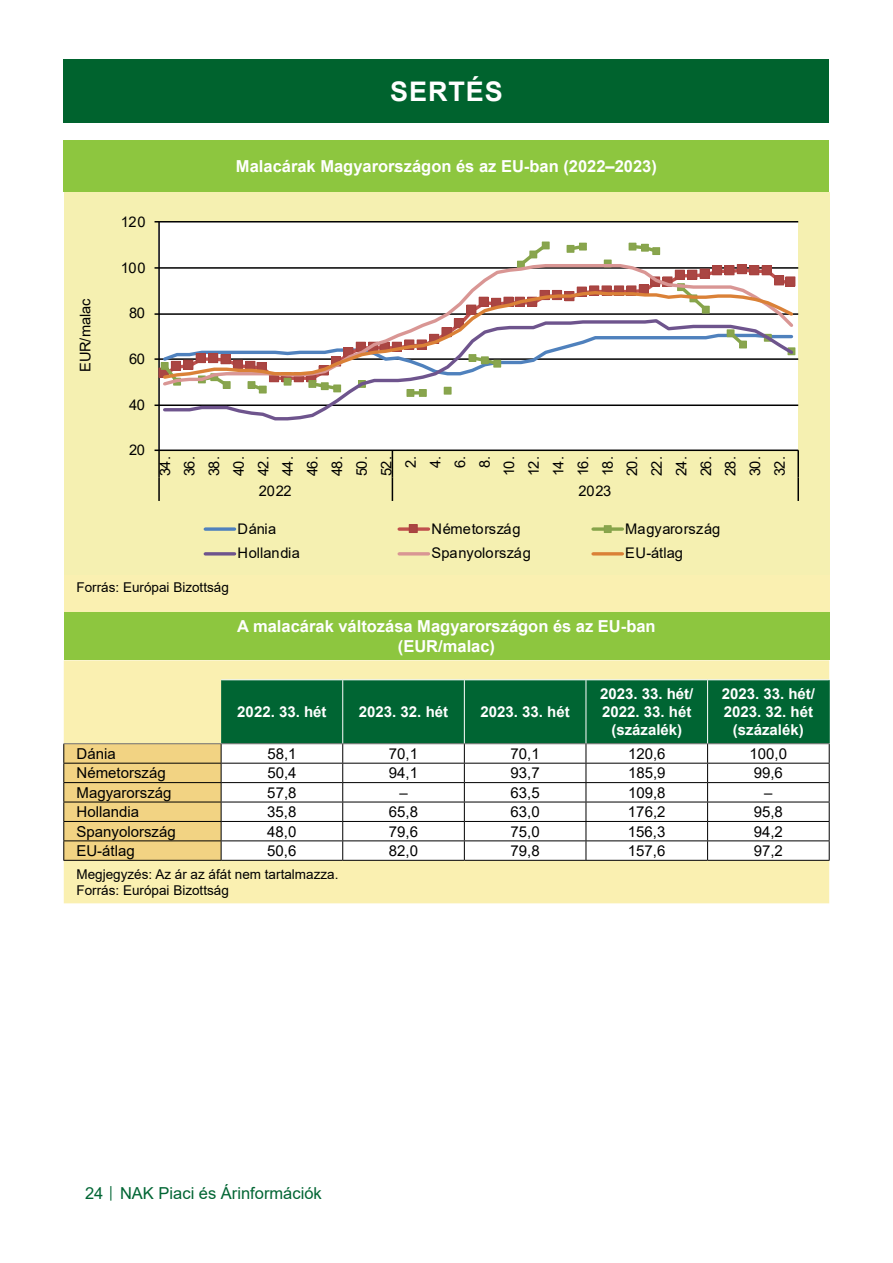
<style>
.page{position:relative;width:893px;height:1263px;background:#fff}
.page>*{position:absolute;margin:0;border:0;box-sizing:border-box;transform-origin:0 0}
.t1{font:700 27px "Arial";letter-spacing:.035em;color:#fff}
.t2{font:700 16.5px/19.8px "Arial";color:#fff;text-align:center}
.t3{font:16.5px "Arial";color:#006533}
.t4{font:15px "Arial";color:#000}
.t5{font:700 15px/18px "Arial";color:#fff;text-align:center}
.t6{font:14.7px/24.6px "Arial";letter-spacing:-.02em;color:#000;text-align:center}
.t7{font:14.7px "Arial";letter-spacing:.015em;color:#000}
.t8{font:14.7px "Arial";letter-spacing:.025em;color:#000}
.t9{font:14.7px "Arial";letter-spacing:.01em;color:#000}
.t10{font:13.5px/16.2px "Arial";color:#000}
.s1{font-size:12px}
</style>
<div class="page">
<div style="left:64px;top:60px;width:765px;height:63px;background:#00632e"></div>
<div style="left:64px;top:611px;width:765px;height:49px;background:#8dc63f"></div>
<div style="left:64px;top:660px;width:765px;height:243px;background:#faf0b1"></div>
<hr style="left:221px;top:679px;width:122px;height:1px;background:#fff">
<hr style="left:343px;top:679px;width:121px;height:1px;background:#fff">
<hr style="left:464px;top:679px;width:122px;height:1px;background:#fff">
<hr style="left:586px;top:679px;width:122px;height:1px;background:#fff">
<hr style="left:708px;top:679px;width:122px;height:1px;background:#fff">
<hr style="left:63px;top:860px;width:158px;height:1px;background:#000">
<hr style="left:221px;top:860px;width:122px;height:1px;background:#000">
<hr style="left:343px;top:860px;width:121px;height:1px;background:#000">
<hr style="left:464px;top:860px;width:122px;height:1px;background:#000">
<hr style="left:586px;top:860px;width:122px;height:1px;background:#000">
<hr style="left:708px;top:860px;width:122px;height:1px;background:#000">
<svg style="left:63px;top:680px;width:767px;height:180px"></svg>
<div style="left:64px;top:140px;width:765px;height:51px;background:#8dc63f"></div>
<div style="left:64px;top:574px;width:765px;height:37px;background:#faf0b1"></div>
<div style="left:64px;top:192px;width:765px;height:382px;background:#f5f0b1"></div>
<div style="left:158px;top:222px;width:640px;height:229px;background:#fff"></div>
<hr style="left:159px;top:404px;width:639px;height:2px;background:#000">
<hr style="left:159px;top:358px;width:639px;height:2px;background:#000">
<hr style="left:159px;top:313px;width:639px;height:2px;background:#000">
<hr style="left:159px;top:267px;width:639px;height:2px;background:#000">
<hr style="left:159px;top:221px;width:639px;height:1px;background:#000">
<hr style="left:158px;top:222px;width:2px;height:228px;background:#000">
<hr style="left:159px;top:449px;width:639px;height:2px;background:#000">
<hr style="left:158px;top:450px;width:2px;height:27px;background:#000">
<hr style="left:797px;top:450px;width:2px;height:27px;background:#000">
<hr style="left:158px;top:477px;width:2px;height:24px;background:#000">
<svg style="left:392px;top:451px;width:1px;height:50px"></svg>
<hr style="left:797px;top:477px;width:2px;height:24px;background:#000">
<div style="left:517px;top:261px;width:8px;height:8px;border:1px solid #86a44a"></div>
<div style="left:530px;top:251px;width:7px;height:7px;background:#89a54e"></div>
<div style="left:529px;top:251px;width:8px;height:7px;border:1px solid #86a44a"></div>
<div style="left:542px;top:242px;width:7px;height:7px;background:#89a54e"></div>
<div style="left:542px;top:242px;width:8px;height:7px;border:1px solid #86a44a"></div>
<div style="left:567px;top:245px;width:7px;height:7px;background:#89a54e"></div>
<div style="left:567px;top:245px;width:7px;height:8px;border:1px solid #86a44a"></div>
<div style="left:580px;top:243px;width:6px;height:7px;background:#89a54e"></div>
<div style="left:579px;top:243px;width:8px;height:8px;border:1px solid #86a44a"></div>
<div style="left:604px;top:260px;width:8px;height:7px;border:1px solid #86a44a"></div>
<div style="left:629px;top:243px;width:7px;height:7px;background:#89a54e"></div>
<div style="left:629px;top:243px;width:7px;height:8px;border:1px solid #86a44a"></div>
<div style="left:642px;top:244px;width:6px;height:7px;background:#89a54e"></div>
<div style="left:641px;top:244px;width:8px;height:8px;border:1px solid #86a44a"></div>
<div style="left:653px;top:248px;width:7px;height:6px;background:#89a54e"></div>
<div style="left:652px;top:247px;width:8px;height:8px;border:1px solid #86a44a"></div>
<svg style="left:161px;top:388px;width:635px;height:33px"></svg>
<svg style="left:161px;top:262px;width:635px;height:126px"></svg>
<svg style="left:161px;top:289px;width:635px;height:92px"></svg>
<svg style="left:205px;top:527px;width:30px;height:4px"></svg>
<svg style="left:399px;top:527px;width:29px;height:4px"></svg>
<div style="left:409px;top:525px;width:8px;height:7px;background:#aa4643"></div>
<div style="left:409px;top:524px;width:9px;height:9px;border:1px solid #a8423f"></div>
<svg style="left:593px;top:527px;width:29px;height:4px"></svg>
<div style="left:604px;top:526px;width:7px;height:6px;background:#89a54e"></div>
<div style="left:604px;top:525px;width:8px;height:8px;border:1px solid #86a44a"></div>
<hr style="left:205px;top:552px;width:30px;height:3px;background:#6e548d">
<hr style="left:399px;top:552px;width:29px;height:3px;background:#d99694">
<hr style="left:593px;top:552px;width:29px;height:3px;background:#da8137">
<h1 class="t1" style="left:390px;top:73px;width:114px">SERTÉS</h1>
<p class="t6" style="left:73px;top:372px;width:75px;rotate:-90deg">EUR/malac</p>
<p class="t2" style="left:236px;top:156px;width:422px">Malacárak Magyarországon és az EU-ban (2022–2023)</p>
<p class="t6" style="left:121px;top:209px;width:27px">120</p>
<p class="t6" style="left:121px;top:255px;width:27px">100</p>
<p class="t6" style="left:129px;top:301px;width:18px">80</p>
<p class="t6" style="left:129px;top:346px;width:18px">60</p>
<p class="t6" style="left:129px;top:392px;width:18px">40</p>
<p class="t6" style="left:129px;top:438px;width:18px">20</p>
<p class="t6" style="left:152px;top:476px;width:22px;rotate:-90deg">34.<br>36.<br>38.<br>40.<br>42.<br>44.<br>46.<br>48.<br>50.<br>52.<br>2.<br>4.<br>6.<br>8.<br>10.<br>12.<br>14.<br>16.<br>18.<br>20.<br>22.<br>24.<br>26.<br>28.<br>30.<br>32.</p>
<p class="t6" style="left:259px;top:478px;width:34px">2022</p>
<p class="t6" style="left:578px;top:478px;width:34px">2023</p>
<p class="t6" style="left:238px;top:516px;width:40px">Dánia</p>
<p class="t8" style="left:431px;top:519px;width:91px">Németország</p>
<p class="t7" style="left:625px;top:519px;width:96px">Magyarország</p>
<p class="t9" style="left:238px;top:543px;width:64px">Hollandia</p>
<p class="t7" style="left:431px;top:543px;width:101px">Spanyolország</p>
<p class="t6" style="left:625px;top:541px;width:59px">EU-átlag</p>
<p class="t10" style="left:77px;top:579px;width:154px">Forrás: Európai Bizottság</p>
<p class="t2" style="left:237px;top:616px;width:420px">A malacárak változása Magyarországon és az EU-ban (EUR/malac)</p>
<p class="t5" style="left:237px;top:703px;width:91px">2022. 33. hét</p>
<p class="t5" style="left:359px;top:703px;width:91px">2023. 32. hét</p>
<p class="t5" style="left:481px;top:703px;width:91px">2023. 33. hét</p>
<p class="t5" style="left:600px;top:685px;width:95px">2023. 33. hét/<br>2022. 33. hét (százalék)</p>
<p class="t5" style="left:722px;top:685px;width:95px">2023. 33. hét/<br>2023. 32. hét (százalék)</p>
<p class="t4" style="left:77px;top:743px;width:41px">Dánia</p>
<p class="t4" style="left:267px;top:743px;width:31px">58,1</p>
<p class="t4" style="left:389px;top:743px;width:31px">70,1</p>
<p class="t4" style="left:511px;top:743px;width:31px">70,1</p>
<p class="t4" style="left:628px;top:743px;width:39px">120,6</p>
<p class="t4" style="left:750px;top:743px;width:39px">100,0</p>
<p class="t4" style="left:77px;top:763px;width:91px">Németország</p>
<p class="t4" style="left:267px;top:763px;width:31px">50,4</p>
<p class="t4" style="left:389px;top:763px;width:31px">94,1</p>
<p class="t4" style="left:511px;top:763px;width:31px">93,7</p>
<p class="t4" style="left:628px;top:763px;width:39px">185,9</p>
<p class="t4" style="left:754px;top:763px;width:31px">99,6</p>
<p class="t4" style="left:77px;top:782px;width:97px">Magyarország</p>
<p class="t4" style="left:267px;top:782px;width:31px">57,8</p>
<p class="t4" style="left:399px;top:782px;width:10px">–</p>
<p class="t4" style="left:511px;top:782px;width:31px">63,5</p>
<p class="t4" style="left:628px;top:782px;width:39px">109,8</p>
<p class="t4" style="left:764px;top:782px;width:10px">–</p>
<p class="t4" style="left:77px;top:801px;width:64px">Hollandia</p>
<p class="t4" style="left:267px;top:801px;width:31px">35,8</p>
<p class="t4" style="left:389px;top:801px;width:31px">65,8</p>
<p class="t4" style="left:510px;top:801px;width:31px">63,0</p>
<p class="t4" style="left:628px;top:801px;width:39px">176,2</p>
<p class="t4" style="left:754px;top:801px;width:31px">95,8</p>
<p class="t4" style="left:77px;top:821px;width:101px">Spanyolország</p>
<p class="t4" style="left:267px;top:821px;width:31px">48,0</p>
<p class="t4" style="left:389px;top:821px;width:31px">79,6</p>
<p class="t4" style="left:510px;top:821px;width:31px">75,0</p>
<p class="t4" style="left:628px;top:821px;width:39px">156,3</p>
<p class="t4" style="left:754px;top:821px;width:31px">94,2</p>
<p class="t4" style="left:76px;top:840px;width:60px">EU-átlag</p>
<p class="t4" style="left:267px;top:840px;width:31px">50,6</p>
<p class="t4" style="left:389px;top:840px;width:31px">82,0</p>
<p class="t4" style="left:510px;top:840px;width:31px">79,8</p>
<p class="t4" style="left:628px;top:840px;width:39px">157,6</p>
<p class="t4" style="left:754px;top:840px;width:31px">97,2</p>
<p class="t10" style="left:77px;top:866px;width:263px">Megjegyzés: Az ár az áfát nem tartalmazza.<br>Forrás: Európai Bizottság</p>
<p class="t3" style="left:85px;top:1182px;width:238px">24 <span class="s1">│</span> NAK Piaci és Árinformációk</p>
</div>
